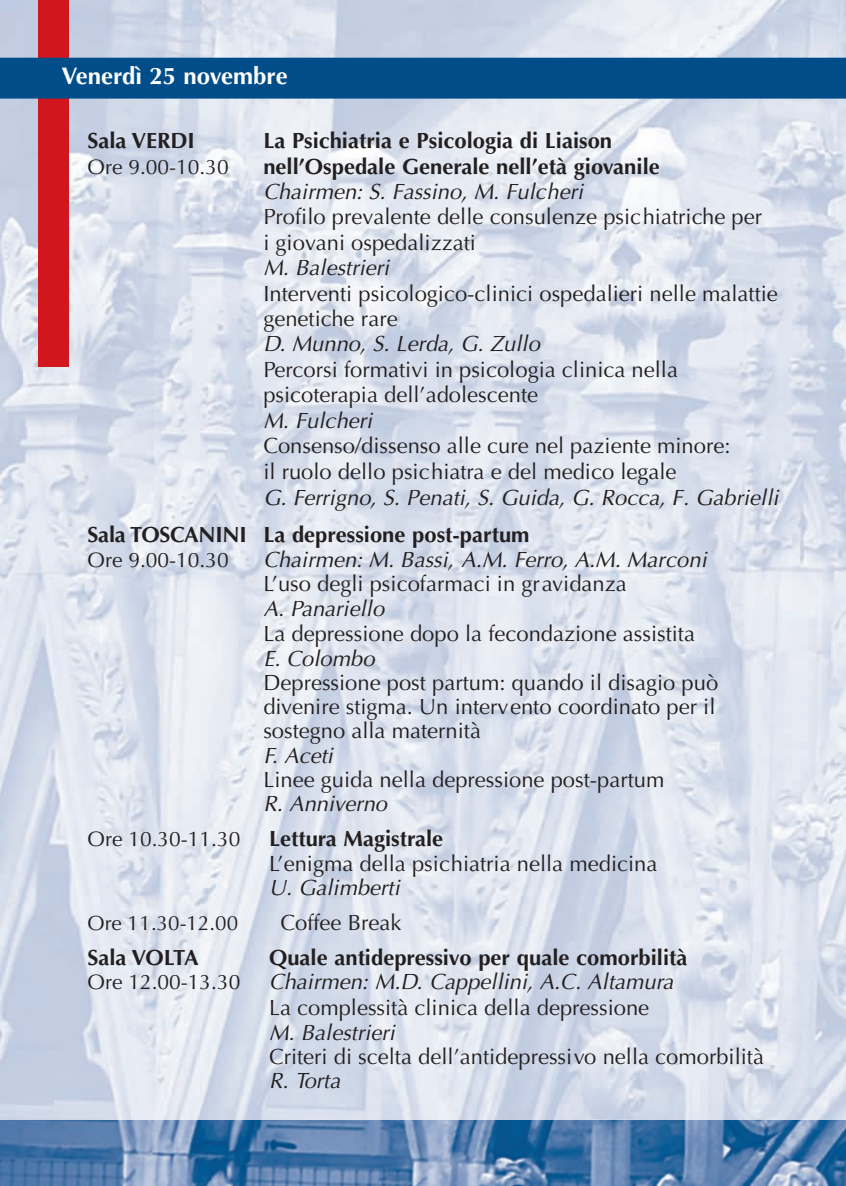
<style>
.page{position:relative;width:846px;height:1186px;background:#fff}
.page>*{position:absolute;margin:0;border:0;box-sizing:border-box;transform-origin:0 0}
.t1{font:700 24px "Optima";color:#fff}
.t2{font:22px/25.4px "Optima";color:#231f20}
.t3{font:italic 22px "Optima";color:#231f20}
.t4{font:700 22px "Optima";color:#231f20}
.t5{font:21px "Optima";color:#231f20}
.t6{font:20.6px "Optima";color:#231f20}
</style>
<div class="page">
<img style="left:0;top:0;width:846px;height:1120px">
<img style="left:0;top:1120px;width:846px;height:66px">
<div style="left:38px;top:0;width:30px;height:367px;background:#d1161e"></div>
<div style="left:0;top:58px;width:846px;height:41px;background:#004d89"></div>
<p class="t1" style="left:62px;top:66px;width:228px">Venerdì 25 novembre</p>
<p class="t4" style="left:88px;top:132px;width:109px">Sala VERDI</p>
<p class="t4" style="left:263px;top:132px;width:350px">La Psichiatria e Psicologia di Liaison</p>
<p class="t5" style="left:88px;top:154px;width:143px">Ore 9.00-10.30</p>
<p class="t4" style="left:263px;top:157px;width:398px">nell’Ospedale Generale nell’età giovanile</p>
<p class="t3" style="left:263px;top:179px;width:326px">Chairmen:S.Fassino,M.Fulcheri</p>
<p class="t2" style="left:263px;top:205px;width:500px">Profilo prevalente delle consulenze psichiatriche per i giovani ospedalizzati</p>
<p class="t3" style="left:263px;top:255px;width:132px">M.Balestrieri</p>
<p class="t2" style="left:263px;top:281px;width:516px">Interventi psicologico-clinici ospedalieri nelle malattie genetiche rare</p>
<p class="t3" style="left:263px;top:331px;width:283px">D.Munno,S.Lerda,G.Zullo</p>
<p class="t2" style="left:263px;top:357px;width:416px">Percorsi formativi in psicologia clinica nella psicoterapia dell’adolescente</p>
<p class="t3" style="left:263px;top:407px;width:116px">M.Fulcheri</p>
<p class="t2" style="left:263px;top:433px;width:468px">Consenso/dissenso alle cure nel paziente minore: il ruolo dello psichiatra e del medico legale</p>
<p class="t3" style="left:263px;top:485px;width:522px">G.Ferrigno,S.Penati,S.Guida,G.Rocca,F.Gabrielli</p>
<p class="t4" style="left:88px;top:525px;width:443px">Sala TOSCANINI La depressione post-partum</p>
<p class="t5" style="left:88px;top:547px;width:143px">Ore 9.00-10.30</p>
<p class="t3" style="left:263px;top:546px;width:450px">Chairmen:M.Bassi, A.M.Ferro,A.M.Marconi</p>
<p class="t2" style="left:263px;top:572px;width:365px">L’uso degli psicofarmaci in gravidanza</p>
<p class="t3" style="left:263px;top:596px;width:127px">A.Panariello</p>
<p class="t2" style="left:263px;top:621px;width:433px">La depressione dopo la fecondazione assistita</p>
<p class="t3" style="left:263px;top:646px;width:118px">E.Colombo</p>
<p class="t2" style="left:263px;top:671px;width:456px;line-height:24.2px">Depressione post partum: quando il disagio può divenire stigma. Un intervento coordinato per il sostegno alla maternità</p>
<p class="t3" style="left:263px;top:742px;width:76px">F.Aceti</p>
<p class="t2" style="left:263px;top:767px;width:402px">Linee guida nella depressione post-partum</p>
<p class="t3" style="left:263px;top:791px;width:130px">R.Anniverno</p>
<p class="t5" style="left:88px;top:827px;width:154px">Ore 10.30-11.30</p>
<p class="t4" style="left:269px;top:830px;width:176px">Lettura Magistrale</p>
<p class="t2" style="left:269px;top:851px;width:390px">L’enigma della psichiatria nella medicina</p>
<p class="t3" style="left:269px;top:875px;width:137px">U.Galimberti</p>
<p class="t6" style="left:88px;top:911px;width:152px">Ore 11.30-12.00</p>
<p class="t2" style="left:280px;top:910px;width:122px">Coffee Break</p>
<p class="t4" style="left:87px;top:949px;width:113px">Sala VOLTA</p>
<p class="t4" style="left:269px;top:949px;width:420px">Quale antidepressivo per quale comorbilità</p>
<p class="t5" style="left:88px;top:970px;width:154px">Ore 12.00-13.30</p>
<p class="t3" style="left:269px;top:969px;width:411px">Chairmen: M.D. Cappellini,A.C.Altamura</p>
<p class="t2" style="left:269px;top:995px;width:382px">La complessità clinica della depressione</p>
<p class="t3" style="left:269px;top:1019px;width:132px">M.Balestrieri</p>
<p class="t2" style="left:269px;top:1044px;width:496px">Criteri di scelta dell’antidepressivo nella comorbilità</p>
<p class="t3" style="left:269px;top:1068px;width:78px">R.Torta</p>
</div>
